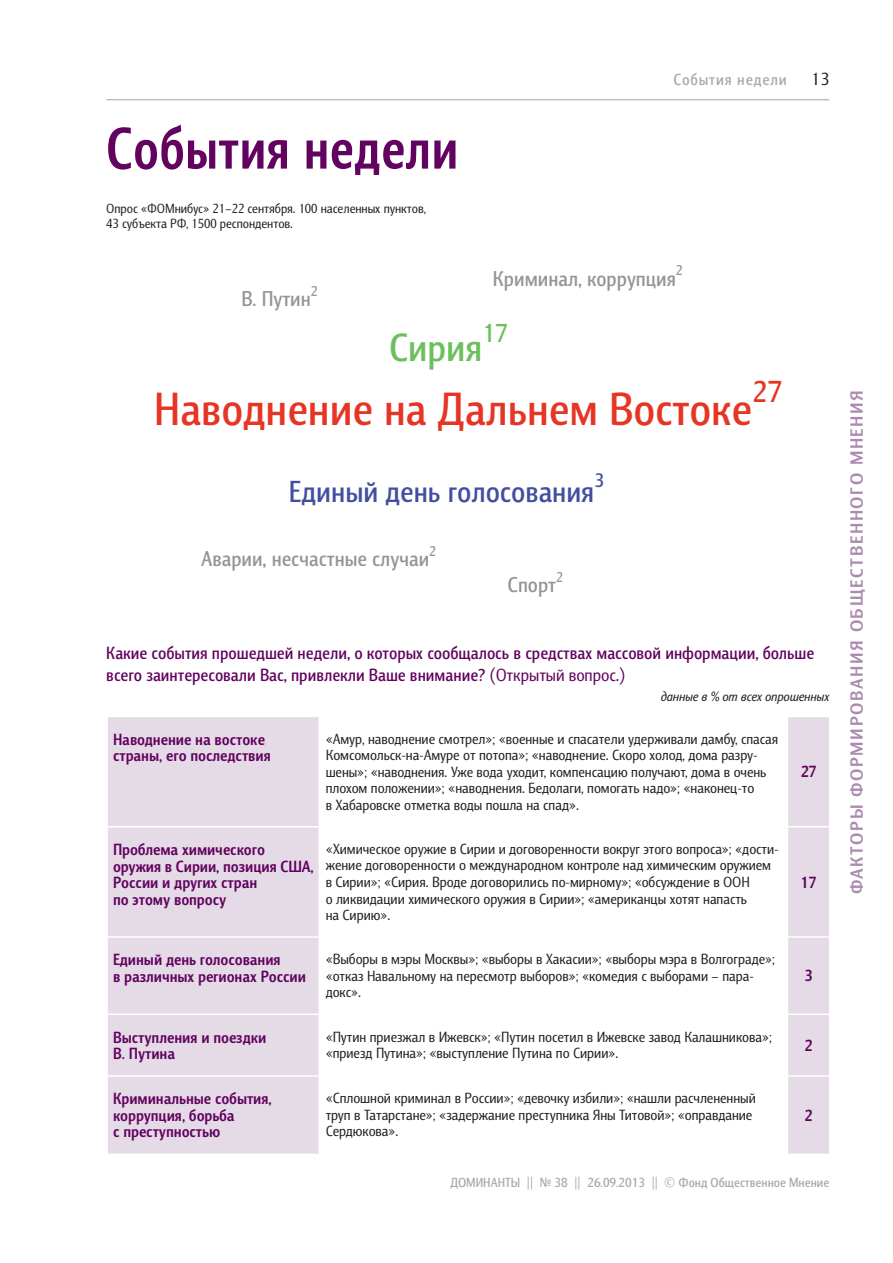
<style>
.page{position:relative;width:893px;height:1263px;background:#fff}
.page>*{position:absolute;margin:0;border:0;box-sizing:border-box;transform-origin:0 0}
.D_z-2_new{font:700 60px "Barnaul Grotesk";letter-spacing:.01em;color:#62035f;scale:.9 1}
.t1{font:500 47.4px "Barnaul Grotesk";color:#e63524}
.t2{font:500 40.2px "Barnaul Grotesk";color:#6cbf5b}
.t3{font:500 30.9px "Barnaul Grotesk";color:#424fa1}
.t4{font:500 30.9px "Barnaul Grotesk";color:#e63524}
.t5{font:500 26.4px "Barnaul Grotesk";color:#6cbf5b}
.t6{font:500 21.9px "Barnaul Grotesk";color:#939598}
.t7{font:500 19.95px "Barnaul Grotesk";color:#424fa1}
.D_vopros{font:500 18px/21.6px "Barnaul Grotesk";color:#62035f}
.D_z-2_new-2{font:700 18px "Barnaul Grotesk";letter-spacing:.085em;color:#ac8ab0;scale:1.1 1}
.t8{font:18px "Barnaul Grotesk";color:#231f20}
.событие{font:700 16.5px/16.5px "Barnaul Grotesk";color:#62035f}
.D_top{font:500 16.5px "Barnaul Grotesk";letter-spacing:.05em;color:#a8a9ad}
.табл_текст{font:15px/16.5px "Barnaul Grotesk";color:#231f20}
.t9{font:500 14.55px "Barnaul Grotesk";color:#939598}
.D_opros{font:13.5px/15px "Barnaul Grotesk";color:#231f20}
.t10{font:500 13.5px "Barnaul Grotesk";color:#a8a9ad}
.D_procent{font:italic 13.5px "Barnaul Grotesk";color:#231f20}
.s1{font-weight:400}
</style>
<div class="page">
<hr style="left:106px;top:99px;width:723px;height:1px;background:#bcbdc0">
<svg style="left:108px;top:717px;width:721px;height:437px"></svg>
<hr style="left:787px;top:717px;width:1px;height:109px;background:#fff">
<hr style="left:787px;top:827px;width:1px;height:109px;background:#fff">
<hr style="left:787px;top:938px;width:1px;height:75px;background:#fff">
<hr style="left:787px;top:1015px;width:1px;height:60px;background:#fff">
<hr style="left:787px;top:1077px;width:1px;height:77px;background:#fff">
<hr style="left:787px;top:826px;width:42px;height:1px;background:#fff">
<hr style="left:787px;top:936px;width:42px;height:2px;background:#fff">
<hr style="left:787px;top:1013px;width:42px;height:2px;background:#fff">
<hr style="left:787px;top:1075px;width:42px;height:2px;background:#fff">
<hr style="left:319px;top:717px;width:1px;height:110px;background:#fff">
<hr style="left:320px;top:717px;width:1px;height:110px;background:#fff">
<hr style="left:319px;top:827px;width:1px;height:110px;background:#fff">
<hr style="left:320px;top:827px;width:1px;height:110px;background:#fff">
<hr style="left:319px;top:937px;width:1px;height:77px;background:#fff">
<hr style="left:320px;top:937px;width:1px;height:77px;background:#fff">
<hr style="left:319px;top:1014px;width:1px;height:62px;background:#fff">
<hr style="left:320px;top:1014px;width:1px;height:62px;background:#fff">
<hr style="left:319px;top:1076px;width:1px;height:78px;background:#fff">
<hr style="left:320px;top:1076px;width:1px;height:78px;background:#fff">
<hr style="left:106px;top:826px;width:213px;height:1px;background:#fff">
<hr style="left:106px;top:936px;width:213px;height:2px;background:#fff">
<hr style="left:106px;top:1013px;width:213px;height:2px;background:#fff">
<hr style="left:106px;top:1075px;width:213px;height:2px;background:#fff">
<p class="D_z-2_new" style="left:106px;top:113px;width:392px">События недели</p>
<p class="D_opros" style="left:106px;top:201px;width:321px">Опрос «ФОМнибус» 21–22 сентября. 100 населенных пунктов,<br>43 субъекта РФ, 1500 респондентов.</p>
<p class="t9" style="left:311px;top:282px;width:9px">2</p>
<p class="t6" style="left:241px;top:285px;width:71px">В. Путин</p>
<p class="D_top" style="left:673px;top:70px;width:115px">События недели</p>
<p class="t9" style="left:676px;top:262px;width:9px">2</p>
<p class="t6" style="left:493px;top:265px;width:184px">Криминал, коррупция</p>
<p class="t5" style="left:482px;top:317px;width:27px">17</p>
<p class="t2" style="left:389px;top:323px;width:95px">Сирия</p>
<p class="t4" style="left:752px;top:374px;width:32px">27</p>
<p class="t1" style="left:154px;top:381px;width:599px">Наводнение на Дальнем Востоке</p>
<p class="t7" style="left:594px;top:469px;width:11px">3</p>
<p class="t3" style="left:289px;top:473px;width:307px">Единый день голосования</p>
<p class="t9" style="left:429px;top:543px;width:9px">2</p>
<p class="t6" style="left:201px;top:546px;width:229px">Аварии, несчастные случаи</p>
<p class="t6" style="left:508px;top:571px;width:50px">Спорт</p>
<p class="t9" style="left:556px;top:568px;width:9px">2</p>
<p class="t8" style="left:811px;top:69px;width:19px">13</p>
<p class="D_vopros" style="left:106px;top:642px;width:709px">Какие события прошедшей недели, о которых сообщалось в средствах массовой информации, больше всего заинтересовали Вас, привлекли Ваше внимание? <span class="s1">(Открытый вопрос.)</span></p>
<p class="D_procent" style="left:661px;top:689px;width:170px">данные в % от всех опрошенных</p>
<p class="событие" style="left:113px;top:731px;width:159px">Наводнение на востоке страны, его последствия</p>
<p class="табл_текст" style="left:326px;top:730px;width:454px">«Амур, наводнение смотрел»; «военные и спасатели удерживали дамбу, спасая Комсомольск-на-Амуре от потопа»; «наводнение. Скоро холод, дома разру&shy;шены»; «наводнения. Уже вода уходит, компенсацию получают, дома в очень плохом положении»; «наводнения. Бедолаги, помогать надо»; «наконец-то<br>в Хабаровске отметка воды пошла на спад».</p>
<p class="событие" style="left:801px;top:763px;width:17px">27</p>
<p class="событие" style="left:113px;top:841px;width:202px">Проблема химического оружия в Сирии, позиция США,<br>России и других стран<br>по этому вопросу</p>
<p class="табл_текст" style="left:326px;top:840px;width:454px">«Химическое оружие в Сирии и договоренности вокруг этого вопроса»; «дости&shy;жение договоренности о международном контроле над химическим оружием в Сирии»; «Сирия. Вроде договорились по-мирному»; «обсуждение в ООН<br>о ликвидации химического оружия в Сирии»; «американцы хотят напасть<br>на Сирию».</p>
<p class="событие" style="left:113px;top:951px;width:194px">Единый день голосования<br>в различных регионах России</p>
<p class="табл_текст" style="left:326px;top:951px;width:451px">«Выборы в мэры Москвы»; «выборы в Хакасии»; «выборы мэра в Волгограде»; «отказ Навальному на пересмотр выборов»; «комедия с выборами – пара&shy;докс».</p>
<p class="событие" style="left:801px;top:873px;width:17px">17</p>
<p class="событие" style="left:805px;top:967px;width:9px">3</p>
<p class="событие" style="left:113px;top:1028px;width:155px">Выступления и поездки<br>В. Путина</p>
<p class="табл_текст" style="left:326px;top:1028px;width:448px">«Путин приезжал в Ижевск»; «Путин посетил в Ижевске завод Калашникова»; «приезд Путина»; «выступление Путина по Сирии».</p>
<p class="событие" style="left:805px;top:1037px;width:9px">2</p>
<p class="событие" style="left:113px;top:1090px;width:160px">Криминальные события, коррупция, борьба<br>с преступностью</p>
<p class="табл_текст" style="left:326px;top:1090px;width:432px">«Сплошной криминал в России»; «девочку избили»; «нашли расчлененный труп в Татарстане»; «задержание преступника Яны Титовой»; «оправдание<br>Сердюкова».</p>
<p class="событие" style="left:805px;top:1107px;width:9px">2</p>
<p class="t10" style="left:450px;top:1175px;width:380px">ДОМИНАНТЫ || № 38 || 26.09.2013 || © Фонд Общественное Мнение</p>
<p class="D_z-2_new-2" style="left:846px;top:894px;width:459px;rotate:-90deg">Факторы формирования общественного мнения</p>
</div>
